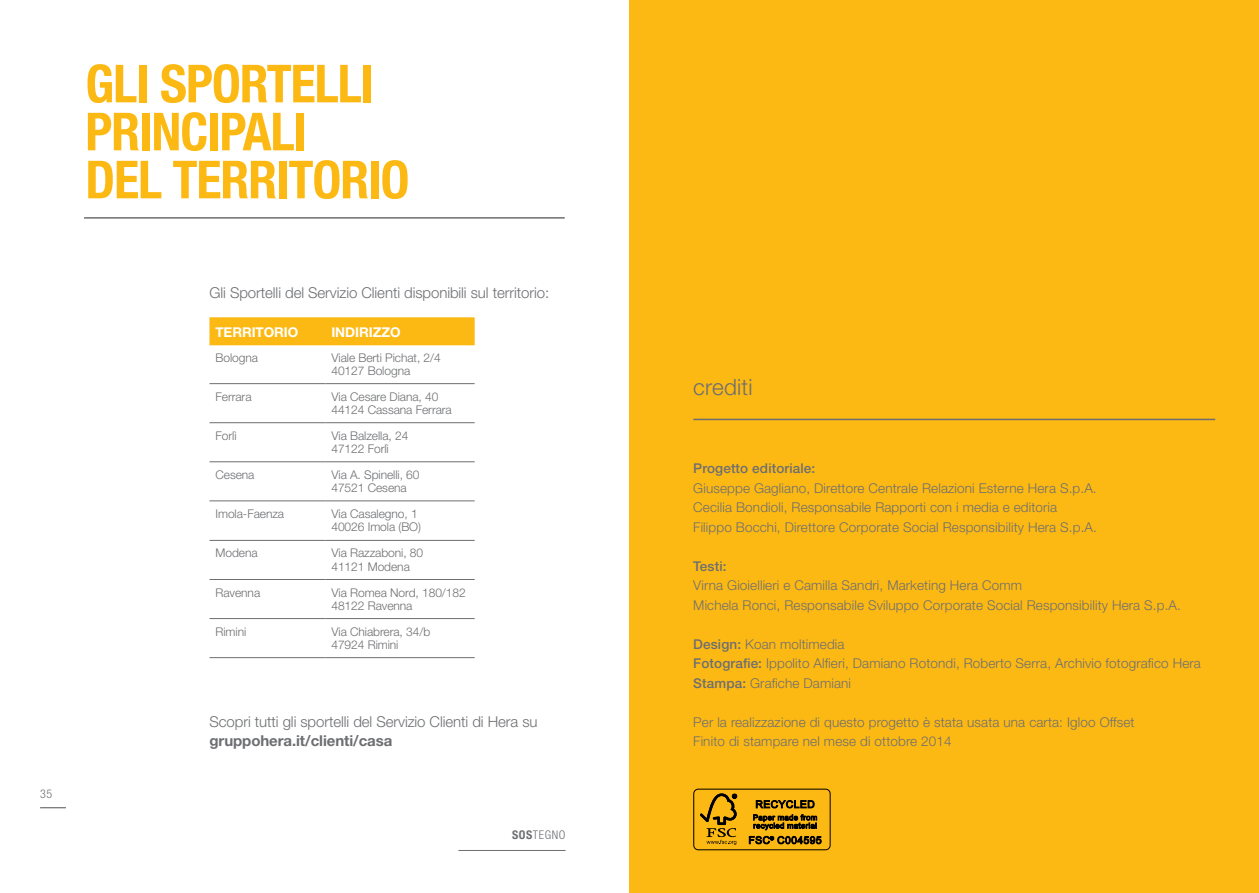
<style>
.page{position:relative;width:1259px;height:893px;background:#fff}
.page>*{position:absolute;margin:0;border:0;box-sizing:border-box;transform-origin:0 0}
.t1{font:700 condensed 52.5px/48px "Helvetica Neue LT Std";letter-spacing:-.02em;color:#fdb913}
.t2{font:300 22.5px "Helvetica Neue LT Std";letter-spacing:.01em;color:#6d6e71}
.t3{font:300 15px "Helvetica Neue LT Std";letter-spacing:-.005em;color:#6d6e71}
.t4{font:700 15px "Helvetica Neue LT Std";letter-spacing:-.005em;color:#6d6e71}
.t5{font:300 13.5px/19.5px "Helvetica Neue LT Std";letter-spacing:.01em;color:#6d6e71}
.t6{font:500 13.5px "Helvetica Neue LT Std";letter-spacing:.01em;color:#6d6e71}
.t7{font:700 13.5px "Helvetica Neue LT Std";letter-spacing:-.005em;color:#fff}
.t8{font:300 12px/13.5px "Helvetica Neue LT Std";letter-spacing:-.005em;color:#6d6e71}
.t9{font:300 condensed 12px "Helvetica Neue LT Std";letter-spacing:.05em;color:#6d6e71}
.s1{font-weight:700}
.s2{font-weight:500}
</style>
<div class="page">
<svg style="left:40px;top:807px;width:26px;height:1px"></svg>
<hr style="left:458px;top:850px;width:107px;height:1px;background:#6d6e71">
<hr style="left:84px;top:217px;width:481px;height:2px;background:#6d6e71">
<div style="left:209px;top:317px;width:266px;height:28px;background:#fdb913"></div>
<hr style="left:209px;top:383px;width:116px;height:1px;background:#6d6e71">
<hr style="left:325px;top:383px;width:150px;height:1px;background:#6d6e71">
<hr style="left:209px;top:422px;width:116px;height:1px;background:#6d6e71">
<hr style="left:325px;top:422px;width:150px;height:1px;background:#6d6e71">
<hr style="left:209px;top:461px;width:116px;height:1px;background:#6d6e71">
<hr style="left:325px;top:461px;width:150px;height:1px;background:#6d6e71">
<hr style="left:209px;top:500px;width:116px;height:1px;background:#6d6e71">
<hr style="left:325px;top:500px;width:150px;height:1px;background:#6d6e71">
<hr style="left:209px;top:540px;width:116px;height:1px;background:#6d6e71">
<hr style="left:325px;top:540px;width:150px;height:1px;background:#6d6e71">
<hr style="left:209px;top:579px;width:116px;height:1px;background:#6d6e71">
<hr style="left:325px;top:579px;width:150px;height:1px;background:#6d6e71">
<hr style="left:209px;top:618px;width:116px;height:1px;background:#6d6e71">
<hr style="left:325px;top:618px;width:150px;height:1px;background:#6d6e71">
<hr style="left:209px;top:657px;width:116px;height:1px;background:#6d6e71">
<hr style="left:325px;top:657px;width:150px;height:1px;background:#6d6e71">
<div style="left:629px;top:0;width:630px;height:893px;background:#fdb913"></div>
<hr style="left:693px;top:419px;width:522px;height:1px;background:#6d6e71">
<div style="left:693px;top:789px;width:137px;height:61px;border:1px solid #000;border-radius:5px"></div>
<svg style="left:700px;top:793px;width:37px;height:52px"></svg>
<svg style="left:756px;top:800px;width:58px;height:8px"></svg>
<svg style="left:753px;top:814px;width:64px;height:16px"></svg>
<svg style="left:749px;top:836px;width:72px;height:8px"></svg>
<p class="t9" style="left:40px;top:787px;width:14px">35</p>
<h1 class="t1" style="left:85px;top:59px;width:101px">GL I SPORTELL</h1>
<h1 class="t1" style="left:361px;top:59px;width:15px">I</h1>
<h1 class="t1" style="left:85px;top:107px;width:223px">PRINCIPALI<br>DEL TERR</h1>
<h1 class="t1" style="left:276px;top:155px;width:131px">ITORIO</h1>
<p class="t3" style="left:209px;top:283px;width:341px">Gli Sportelli del Servizio Clienti disponibili sul territorio:</p>
<p class="t7" style="left:215px;top:324px;width:82px">territorio</p>
<p class="t7" style="left:331px;top:324px;width:9px">INDIRIZZ</p>
<p class="t7" style="left:390px;top:324px;width:12px">O</p>
<p class="t8" style="left:215px;top:350px;width:44px">Bologna</p>
<p class="t8" style="left:331px;top:350px;width:111px">Viale Berti Pichat, 2/4<br>40127 Bologna</p>
<p class="t8" style="left:215px;top:389px;width:38px">Ferrara</p>
<p class="t8" style="left:331px;top:389px;width:122px">Via Cesare Diana, 40<br>44124 Cassana Ferrara</p>
<p class="t8" style="left:215px;top:428px;width:23px">Forlì</p>
<p class="t8" style="left:331px;top:428px;width:78px">Via Balzella, 24<br>47122 Forlì</p>
<p class="t8" style="left:215px;top:468px;width:41px">Cesena</p>
<p class="t8" style="left:331px;top:468px;width:90px">Via A. Spinelli, 60<br>47521 Cesena</p>
<p class="t8" style="left:215px;top:507px;width:70px">Imola-Faenza</p>
<p class="t8" style="left:331px;top:507px;width:91px">Via Casalegno, 1<br>40026 Imola (BO)</p>
<p class="t8" style="left:215px;top:546px;width:44px">Modena</p>
<p class="t8" style="left:331px;top:546px;width:93px">Via Razzaboni, 80<br>41121 Modena</p>
<p class="t8" style="left:215px;top:585px;width:46px">Ravenna</p>
<p class="t8" style="left:331px;top:585px;width:136px">Via Romea Nord, 180/182<br>48122 Ravenna</p>
<p class="t8" style="left:215px;top:624px;width:32px">Rimini</p>
<p class="t8" style="left:331px;top:624px;width:100px">Via Chiabrera, 34/b<br>47924 Rimini</p>
<p class="t3" style="left:209px;top:712px;width:330px">Scopri tutti gli sportelli del Servizio Clienti di Hera su</p>
<p class="t4" style="left:209px;top:732px;width:184px">gruppohera.it/clienti/casa</p>
<p class="t9" style="left:512px;top:827px;width:55px"><span class="s1">SOS</span>TEGNO</p>
<h2 class="t2" style="left:693px;top:374px;width:61px">crediti</h2>
<p class="t6" style="left:693px;top:460px;width:123px">Progetto editoriale:</p>
<p class="t5" style="left:693px;top:478px;width:405px">Giuseppe Gagliano, Direttore Centrale Relazioni Esterne Hera S.p.A.<br>Cecilia Bondioli, Responsabile Rapporti con i media e editoria<br>Filippo Bocchi, Direttore Corporate Social Responsibility Hera S.p.A.</p>
<p class="t6" style="left:693px;top:558px;width:35px">Testi:</p>
<p class="t5" style="left:693px;top:575px;width:489px">Virna Gioiellieri e Camilla Sandri, Marketing Hera Comm<br>Michela Ronci, Responsabile Sviluppo Corporate Social Responsibility Hera S.p.A.</p>
<p class="t5" style="left:693px;top:634px;width:509px"><span class="s2">Design:</span> Koan moltimedia<br><span class="s2">Fotografie:</span> Ippolito Alfieri, Damiano Rotondi, Roberto Serra, Archivio fotografico Hera<br><span class="s2">Stampa:</span> Grafiche Damiani</p>
<p class="t5" style="left:693px;top:712px;width:443px">Per la realizzazione di questo progetto è stata usata una carta: Igloo Offset<br>Finito di stampare nel mese di ottobre 2014</p>
</div>
